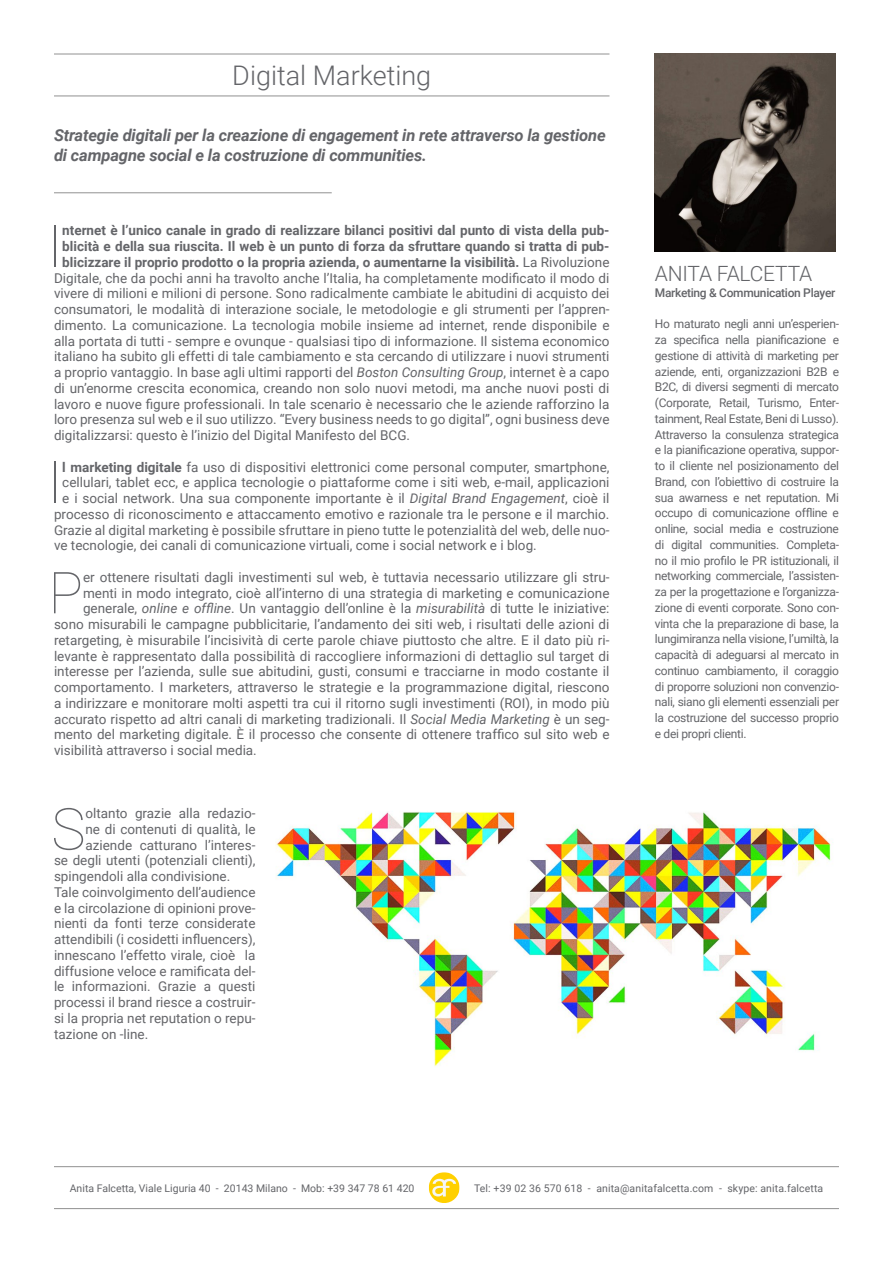
<style>
.page{position:relative;width:893px;height:1263px;background:#fff}
.page>*{position:absolute;margin:0;border:0;box-sizing:border-box;transform-origin:0 0}
.t1{font:100 57.75px "Roboto";color:#646569}
.t2{font:300 27px "Roboto";color:#646569}
.t3{font:300 21px "Roboto";letter-spacing:-.01em;color:#646569}
.t4{font:italic 700 16.5px/19.8px "Roboto";letter-spacing:-.01em;color:#646569}
.t5{font:13.5px "Roboto";color:#646569}
.t6{font:700 13.5px "Roboto";color:#646569}
.t7{font:12px/15.8px "Roboto";letter-spacing:-.025em;color:#646569;text-align:justify}
.t8{font:500 12px "Roboto";letter-spacing:-.025em;color:#646569}
.t9{font:10.5px "Roboto";letter-spacing:.005em;color:#646569}
.s1{font-weight:400}
.s2{font-style:italic}
.s3{font-weight:700}
</style>
<div class="page">
<img style="left:276px;top:811px;width:557px;height:255px">
<hr style="left:54px;top:54px;width:555px;height:1px;background:#000">
<hr style="left:54px;top:1166px;width:785px;height:1px;background:#000">
<hr style="left:54px;top:192px;width:278px;height:1px;background:#000">
<hr style="left:54px;top:96px;width:555px;height:1px;background:#000">
<hr style="left:54px;top:1208px;width:785px;height:1px;background:#000">
<svg style="left:429px;top:1172px;width:31px;height:31px"></svg>
<img style="left:655px;top:54px;width:181px;height:198px">
<h2 class="t2" style="left:232px;top:57px;width:200px">Digital Marketing</h2>
<p class="t4" style="left:54px;top:124px;width:553px">Strategie digitali per la creazione di engagement in rete attraverso la gestione di campagne social e la costruzione di communities.</p>
<h1 class="t1" style="left:47px;top:206px;width:17px">I</h1>
<p class="t6" style="left:62px;top:221px;width:549px">nternet è l’unico canale in grado di realizzare bilanci positivi dal punto di vista della pub-</p>
<p class="t6" style="left:62px;top:237px;width:549px">blicità e della sua riuscita. Il web è un punto di forza da sfruttare quando si tratta di pub-</p>
<p class="t6" style="left:62px;top:252px;width:549px">blicizzare il proprio prodotto o la propria azienda, o aumentarne la visibilità. <span class="s1">La Rivoluzione</span></p>
<p class="t5" style="left:54px;top:268px;width:557px">Digitale, che da pochi anni ha travolto anche l’Italia, ha completamente modificato il modo di</p>
<p class="t5" style="left:54px;top:284px;width:557px">vivere di milioni e milioni di persone. Sono radicalmente cambiate le abitudini di acquisto dei</p>
<p class="t5" style="left:54px;top:300px;width:557px">consumatori, le modalità di interazione sociale, le metodologie e gli strumenti per l’appren-</p>
<p class="t5" style="left:54px;top:315px;width:557px">dimento. La comunicazione. La tecnologia mobile insieme ad internet, rende disponibile e</p>
<p class="t5" style="left:54px;top:331px;width:557px">alla portata di tutti - sempre e ovunque - qualsiasi tipo di informazione. Il sistema economico</p>
<p class="t5" style="left:54px;top:347px;width:557px">italiano ha subito gli effetti di tale cambiamento e sta cercando di utilizzare i nuovi strumenti</p>
<p class="t5" style="left:54px;top:363px;width:557px">a proprio vantaggio. In base agli ultimi rapporti del <span class="s2">Boston Consulting Group</span>, internet è a capo</p>
<p class="t5" style="left:54px;top:379px;width:557px">di un’enorme crescita economica, creando non solo nuovi metodi, ma anche nuovi posti di</p>
<p class="t5" style="left:54px;top:394px;width:557px">lavoro e nuove figure professionali. In tale scenario è necessario che le aziende rafforzino la</p>
<p class="t5" style="left:54px;top:410px;width:557px">loro presenza sul web e il suo utilizzo. “Every business needs to go digital”, ogni business deve</p>
<p class="t5" style="left:54px;top:426px;width:358px">digitalizzarsi: questo è l’inizio del Digital Manifesto del BCG.</p>
<h1 class="t1" style="left:47px;top:442px;width:17px">I</h1>
<p class="t5" style="left:62px;top:457px;width:549px"><span class="s3">l marketing digitale</span> fa uso di dispositivi elettronici come personal computer, smartphone,</p>
<p class="t5" style="left:62px;top:473px;width:549px">cellulari, tablet ecc, e applica tecnologie o piattaforme come i siti web, e-mail, applicazioni</p>
<p class="t5" style="left:62px;top:489px;width:549px">e i social network. Una sua componente importante è il <span class="s2">Digital Brand Engagement</span>, cioè il</p>
<p class="t5" style="left:54px;top:504px;width:557px">processo di riconoscimento e attaccamento emotivo e razionale tra le persone e il marchio.</p>
<p class="t5" style="left:54px;top:520px;width:557px">Grazie al digital marketing è possibile sfruttare in pieno tutte le potenzialità del web, delle nuo-</p>
<p class="t5" style="left:54px;top:536px;width:484px">ve tecnologie, dei canali di comunicazione virtuali, come i social network e i blog.</p>
<h1 class="t1" style="left:48px;top:552px;width:36px">P</h1>
<p class="t5" style="left:83px;top:567px;width:528px">er ottenere risultati dagli investimenti sul web, è tuttavia necessario utilizzare gli stru-</p>
<p class="t5" style="left:83px;top:583px;width:528px">menti in modo integrato, cioè all’interno di una strategia di marketing e comunicazione</p>
<p class="t5" style="left:83px;top:599px;width:528px">generale, <span class="s2">online e offline</span>. Un vantaggio dell’online è la <span class="s2">misurabilità</span> di tutte le iniziative:</p>
<p class="t5" style="left:54px;top:615px;width:557px">sono misurabili le campagne pubblicitarie, l’andamento dei siti web, i risultati delle azioni di</p>
<p class="t5" style="left:54px;top:630px;width:557px">retargeting, è misurabile l’incisività di certe parole chiave piuttosto che altre. E il dato più ri-</p>
<p class="t5" style="left:54px;top:646px;width:557px">levante è rappresentato dalla possibilità di raccogliere informazioni di dettaglio sul target di</p>
<p class="t5" style="left:54px;top:662px;width:557px">interesse per l’azienda, sulle sue abitudini, gusti, consumi e tracciarne in modo costante il</p>
<p class="t5" style="left:54px;top:678px;width:557px">comportamento. I marketers, attraverso le strategie e la programmazione digital, riescono</p>
<p class="t5" style="left:54px;top:693px;width:557px">a indirizzare e monitorare molti aspetti tra cui il ritorno sugli investimenti (ROI), in modo più</p>
<p class="t5" style="left:54px;top:709px;width:557px">accurato rispetto ad altri canali di marketing tradizionali. Il <span class="s2">Social Media Marketing</span> è un seg-</p>
<p class="t5" style="left:54px;top:725px;width:557px">mento del marketing digitale. È il processo che consente di ottenere traffico sul sito web e</p>
<p class="t5" style="left:54px;top:741px;width:204px">visibilità attraverso i social media.</p>
<h1 class="t1" style="left:51px;top:788px;width:36px">S</h1>
<p class="t5" style="left:85px;top:804px;width:172px">oltanto grazie alla redazio-</p>
<p class="t5" style="left:85px;top:819px;width:172px">ne di contenuti di qualità, le</p>
<p class="t5" style="left:85px;top:835px;width:172px">aziende catturano l’interes-</p>
<p class="t5" style="left:54px;top:851px;width:203px">se degli utenti (potenziali clienti),</p>
<p class="t5" style="left:54px;top:867px;width:178px">spingendoli alla condivisione.</p>
<p class="t5" style="left:54px;top:882px;width:203px">Tale coinvolgimento dell’audience</p>
<p class="t5" style="left:54px;top:898px;width:203px">e la circolazione di opinioni prove-</p>
<p class="t5" style="left:54px;top:914px;width:203px">nienti da fonti terze considerate</p>
<p class="t5" style="left:54px;top:930px;width:203px">attendibili (i cosidetti influencers),</p>
<p class="t5" style="left:54px;top:945px;width:203px">innescano l’effetto virale, cioè la</p>
<p class="t5" style="left:54px;top:961px;width:203px">diffusione veloce e ramificata del-</p>
<p class="t5" style="left:54px;top:977px;width:203px">le informazioni. Grazie a questi</p>
<p class="t5" style="left:54px;top:993px;width:203px">processi il brand riesce a costruir-</p>
<p class="t5" style="left:54px;top:1009px;width:203px">si la propria net reputation o repu-</p>
<p class="t5" style="left:54px;top:1024px;width:96px">tazione on -line.</p>
<h3 class="t3" style="left:655px;top:259px;width:159px">ANITA FALCETTA</h3>
<p class="t8" style="left:655px;top:284px;width:182px">Marketing &amp; Communication Player</p>
<p class="t7" style="left:655px;top:316px;width:186px">Ho maturato negli anni un’esperien&shy;za specifica nella pianificazione e gestione di attività di marketing per aziende, enti, organizzazioni B2B e B2C, di diversi segmenti di mercato (Corporate, Retail, Turismo, Enter&shy;tainment, Real Estate, Beni di Lusso).<br>Attraverso la consulenza strategica e la pianificazione operativa, suppor&shy;to il cliente nel posizionamento del Brand, con l’obiettivo di costruire la sua awarness e net reputation. Mi occupo di comunicazione offline e online, social media e costruzione di digital communities. Completa&shy;no il mio profilo le PR istituzionali, il networking commerciale, l’assisten&shy;za per la progettazione e l’organizza&shy;zione di eventi corporate. Sono con&shy;vinta che la preparazione di base, la lungimiranza nella visione, l’umiltà, la capacità di adeguarsi al mercato in continuo cambiamento, il coraggio di proporre soluzioni non convenzio&shy;nali, siano gli elementi essenziali per la costruzione del successo proprio e dei propri clienti.</p>
<p class="t9" style="left:70px;top:1181px;width:346px">Anita Falcetta, Viale Liguria 40 - 20143 Milano - Mob: +39 347 78 61 420</p>
<p class="t9" style="left:474px;top:1181px;width:351px">Tel: +39 02 36 570 618 - anita@anitafalcetta.com - skype: anita.falcetta</p>
</div>
